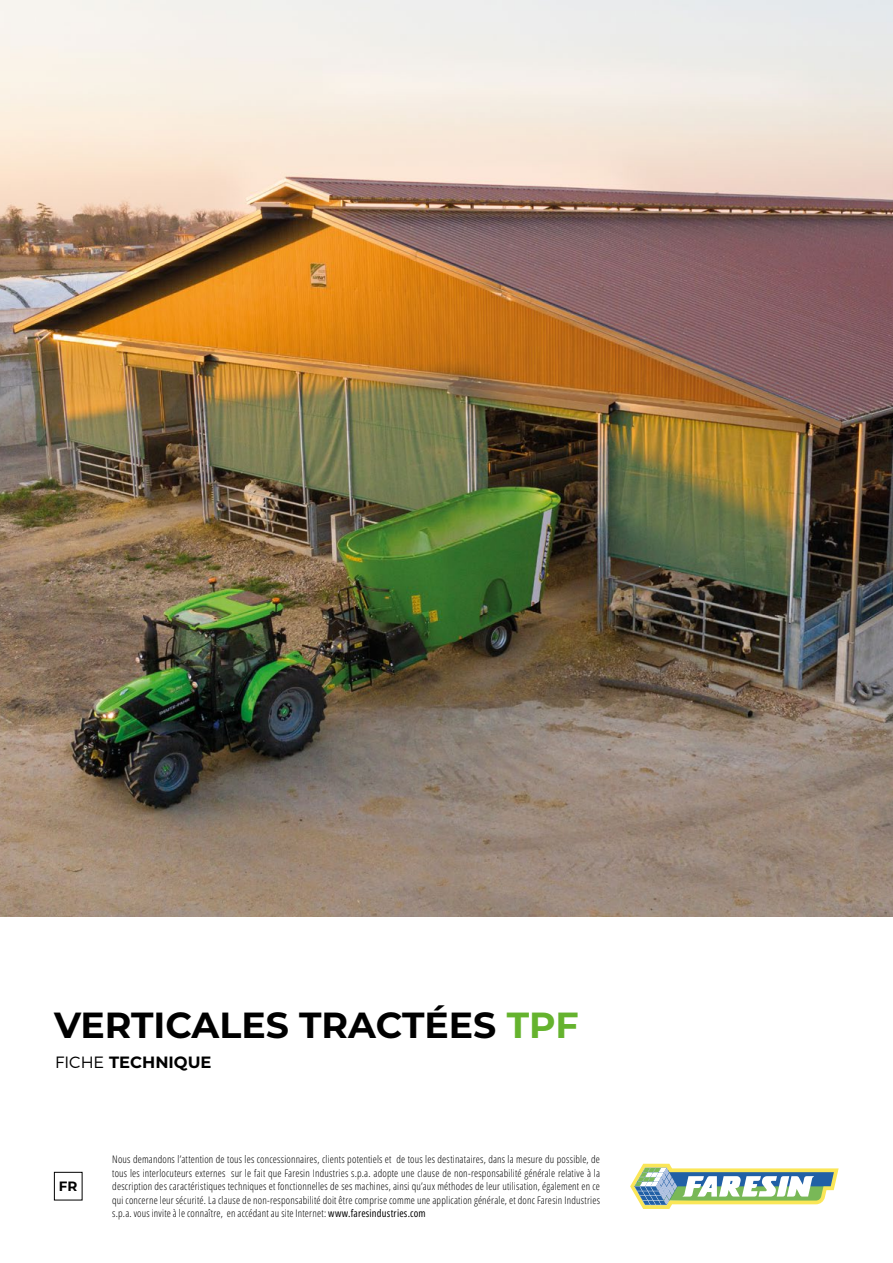
<style>
.page{position:relative;width:893px;height:1263px;background:#fff}
.page>*{position:absolute;margin:0;border:0;box-sizing:border-box;transform-origin:0 0}
.t1{font:700 36.3px "Montserrat";color:#000}
.t2{font:700 16.35px "Montserrat";color:#000}
.t3{font:700 13.5px "Montserrat";color:#000}
.t4{font:300 10.5px/13.5px "Open Sans Hebrew Condensed";letter-spacing:.015em;color:#000;text-align:justify}
.s1{color:#65b32e}
.s2{font-weight:300}
.s3{font-weight:400}
</style>
<div class="page">
<img style="left:0;top:0;width:893px;height:917px">
<div style="left:54px;top:1172px;width:28px;height:28px;border:1px solid #000"></div>
<svg style="left:630px;top:1164px;width:209px;height:45px"></svg>
<h1 class="t1" style="left:54px;top:999px;width:526px">VERTICALES TRACTÉES <span class="s1">TPF</span></h1>
<h2 class="t2" style="left:55px;top:1050px;width:158px"><span class="s2">FICHE</span> TECHNIQUE</h2>
<p class="t3" style="left:59px;top:1176px;width:20px">FR</p>
<p class="t4" style="left:112px;top:1153px;width:489px">Nous demandons l’attention de tous les concessionnaires, clients potentiels et de tous les destinataires, dans la mesure du possible, de tous les interlocuteurs externes sur le fait que Faresin Industries s.p.a. adopte une clause de non-responsabilité générale relative à la description des caractéristiques techniques et fonctionnelles de ses machines, ainsi qu’aux méthodes de leur utilisation, également en ce qui concerne leur sécurité. La clause de non-responsabilité doit être comprise comme une application générale, et donc Faresin Industries s.p.a. vous invite à le connaître, en accédant au site Internet: <span class="s3">www.faresindustries.com</span></p>
</div>
